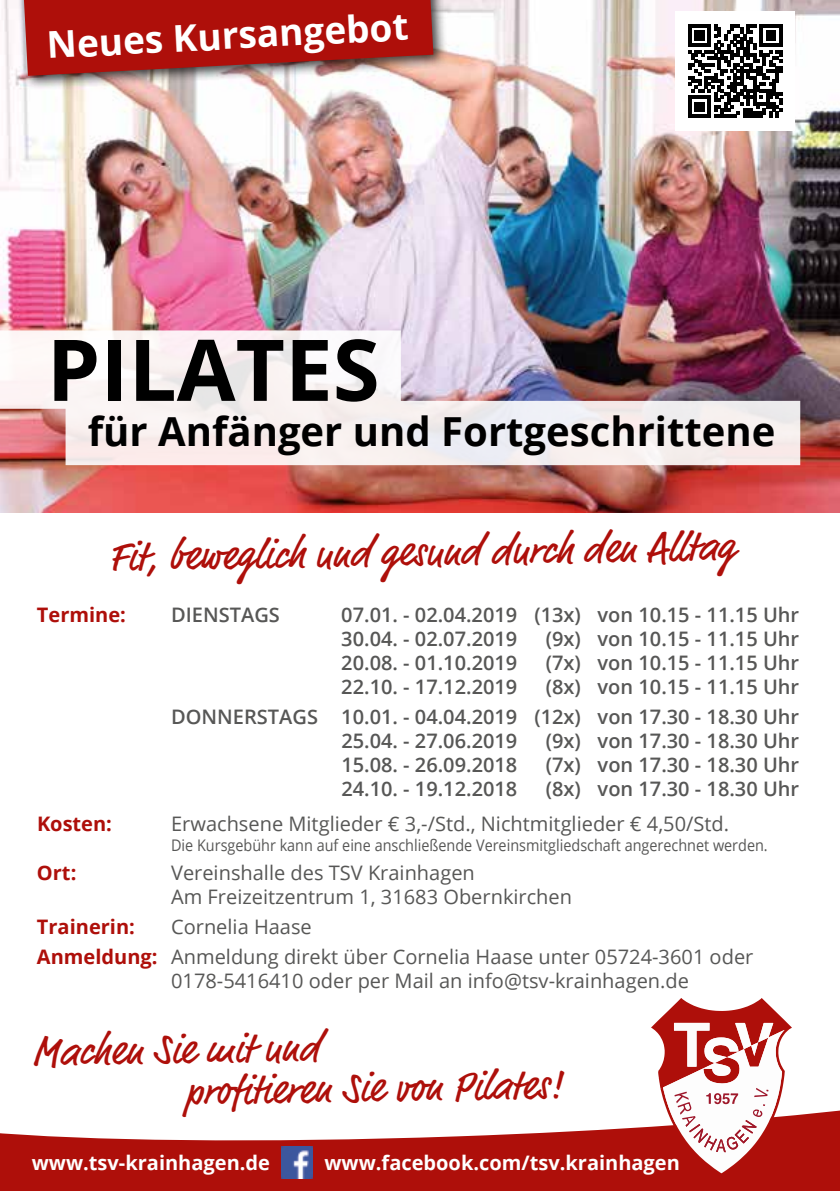
<style>
.page{position:relative;width:840px;height:1191px;background:#fff}
.page>*{position:absolute;margin:0;border:0;box-sizing:border-box;transform-origin:0 0}
.t1{font:700 85.2px "Open Sans";color:#000}
.t2{font:41.4px/42px "Market";color:#ae0f0a}
.t3{font:700 40px "Open Sans";color:#000}
.t4{font:700 37px "Open Sans";color:#fff}
.t5{font:600 20px/24px "Open Sans";color:#575756}
.t6{font:20px/24px "Open Sans";color:#575756}
.t7{font:700 20px "Open Sans";color:#fff}
.t8{font:700 20px "Open Sans";color:#ae0f0a}
.t9{font:16px "Open Sans";color:#575756;scale:.9 1}
.s1{font-weight:700;color:#ae0f0a}
</style>
<div class="page">
<img style="left:0;top:0;width:839px;height:512px">
<div style="left:16px;top:0;width:432px;height:90px;background:#000;opacity:.75"></div>
<svg style="left:24px;top:0;width:409px;height:76px;background:#ac211c"></svg>
<div style="left:675px;top:11px;width:119px;height:120px;background:#fff"></div>
<svg style="left:688px;top:24px;width:93px;height:94px"></svg>
<svg style="left:0;top:1110px;width:839px;height:81px;fill:#ae0f0a"></svg>
<svg style="left:650px;top:998px;width:141px;height:179px"></svg>
<img style="left:0;top:330px;width:799px;height:135px">
<img style="left:281px;top:1146px;width:32px;height:32px">
<h3 class="t4" style="left:46px;top:19px;width:363px;rotate:-3deg">Neues Kursangebot</h3>
<h1 class="t1" style="left:47px;top:310px;width:334px">PILATES</h1>
<h3 class="t3" style="left:88px;top:403px;width:689px">für Anfänger und Fortgeschrittene</h3>
<h2 class="t2" style="left:108px;top:539px;width:627px;rotate:-1deg">Fit, beweglich und gesund durch den Alltag</h2>
<p class="t8" style="left:37px;top:601px;width:90px">Termine:</p>
<p class="t5" style="left:171px;top:602px;width:110px">DIENSTAGS</p>
<p class="t5" style="left:341px;top:602px;width:459px">07.01. - 02.04.2019 (13x) von 10.15 - 11.15 Uhr<br>30.04. - 02.07.2019</p>
<p class="t5" style="left:545px;top:626px;width:255px">(9x) von 10.15 - 11.15 Uhr</p>
<p class="t5" style="left:341px;top:650px;width:177px">20.08. - 01.10.2019</p>
<p class="t5" style="left:545px;top:650px;width:255px">(7x) von 10.15 - 11.15 Uhr</p>
<p class="t5" style="left:341px;top:674px;width:177px">22.10. - 17.12.2019</p>
<p class="t5" style="left:171px;top:672px;width:629px;line-height:29.6px;text-align:right">(8x) von 10.15 - 11.15 Uhr<br>DONNERSTAGS 10.01. - 04.04.2019 (12x) von 17.30 - 18.30 Uhr</p>
<p class="t5" style="left:341px;top:728px;width:177px">25.04. - 27.06.2019</p>
<p class="t5" style="left:545px;top:728px;width:255px">(9x) von 17.30 - 18.30 Uhr</p>
<p class="t5" style="left:341px;top:752px;width:177px">15.08. - 26.09.2018</p>
<p class="t5" style="left:545px;top:752px;width:255px">(7x) von 17.30 - 18.30 Uhr</p>
<p class="t5" style="left:341px;top:776px;width:177px">24.10. - 19.12.2018</p>
<p class="t5" style="left:545px;top:776px;width:255px">(8x) von 17.30 - 18.30 Uhr</p>
<p class="t8" style="left:37px;top:810px;width:76px">Kosten:</p>
<p class="t6" style="left:171px;top:811px;width:559px">Erwachsene Mitglieder € 3,-/Std., Nichtmitglieder € 4,50/Std.</p>
<p class="t9" style="left:171px;top:834px;width:664px">Die Kursgebühr kann auf eine anschließende Vereinsmitgliedschaft angerechnet werden.</p>
<p class="t8" style="left:37px;top:859px;width:41px">Ort:</p>
<p class="t6" style="left:171px;top:860px;width:402px">Vereinshalle des TSV Krainhagen<br>Am Freizeitzentrum 1, 31683 Obernkirchen</p>
<p class="t8" style="left:37px;top:912px;width:99px">Trainerin:</p>
<p class="t6" style="left:37px;top:911px;width:717px;line-height:29.6px;text-indent:134px">Cornelia Haase<br><span class="s1">Anmeldung:</span> Anmeldung direkt über Cornelia Haase unter 05724-3601 oder</p>
<p class="t6" style="left:171px;top:968px;width:519px">0178-5416410 oder per Mail an info@tsv-krainhagen.de</p>
<h2 class="t2" style="left:184px;top:1031px;width:378px;text-indent:-152px;rotate:-1deg">Machen Sie mit und<br>profi tieren Sie von Pilates!</h2>
<p class="t7" style="left:32px;top:1148px;width:239px">www.tsv-krainhagen.de</p>
<p class="t7" style="left:324px;top:1148px;width:357px">www.facebook.com/tsv.krainhagen</p>
</div>
